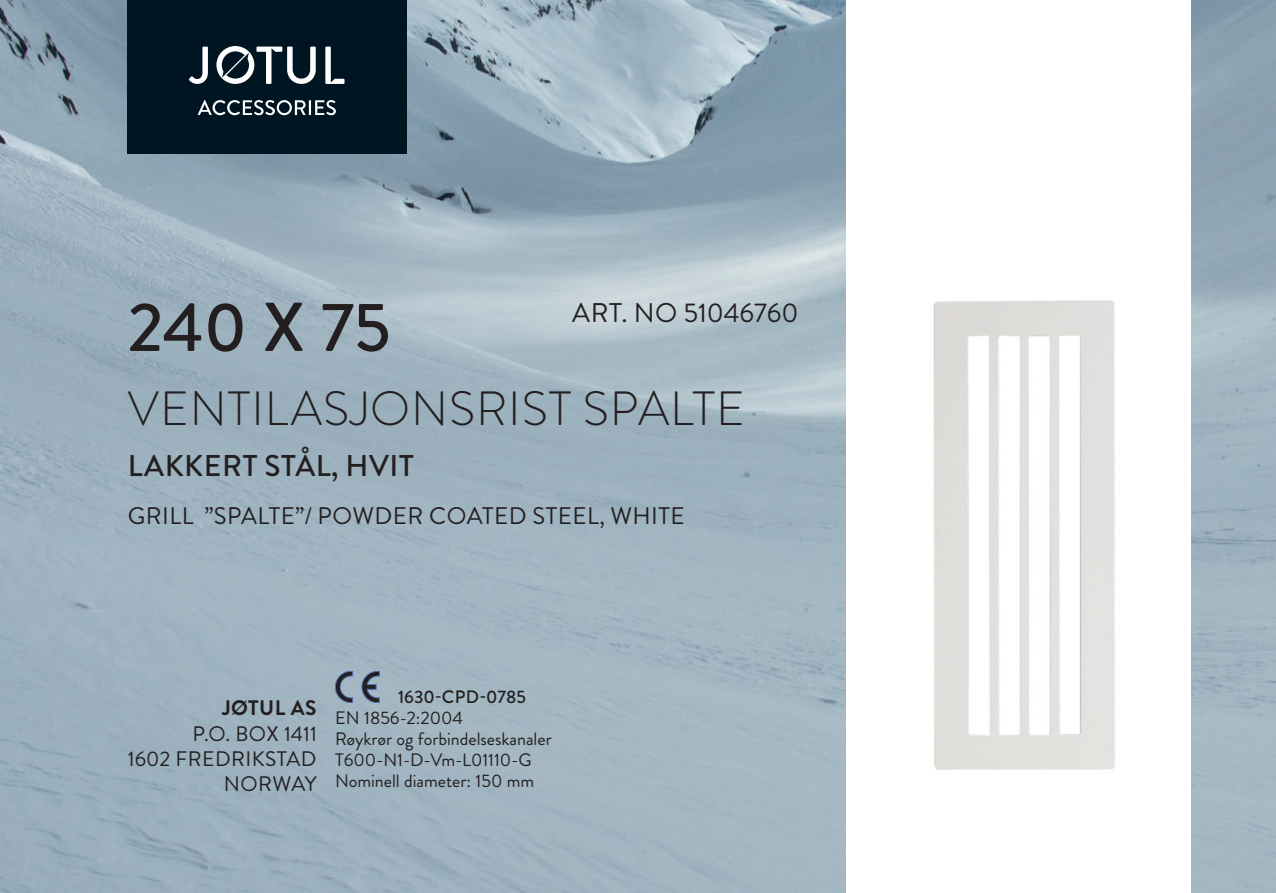
<style>
.page{position:relative;width:1276px;height:893px;background:#fff}
.page>*{position:absolute;margin:0;border:0;box-sizing:border-box;transform-origin:0 0}
.t1{font:500 69px "Brandon Grotesque";color:#231f20}
.t2{font:300 48px "Brandon Grotesque";letter-spacing:.02em;color:#231f20}
.t3{font:500 30px "Brandon Grotesque";letter-spacing:.02em;color:#231f20}
.t4{font:27px "Brandon Grotesque";color:#231f20}
.t5{font:24px "Brandon Grotesque";letter-spacing:.02em;color:#231f20}
.t6{font:21px/25.2px "Brandon Grotesque";letter-spacing:.02em;color:#231f20;text-align:right}
.t7{font:700 21px "Brandon Grotesque";letter-spacing:.02em;color:#231f20}
.t8{font:18px/21px "Brandon Grotesque";color:#231f20}
.t9{font:500 18px "Brandon Grotesque";color:#231f20}
</style>
<div class="page">
<img style="left:0;top:0;width:1276px;height:893px">
<div style="left:127px;top:0;width:279px;height:153px;background:#001522"></div>
<svg style="left:198px;top:100px;width:138px;height:15px"></svg>
<svg style="left:189px;top:47px;width:19px;height:37px"></svg>
<svg style="left:325px;top:47px;width:19px;height:37px"></svg>
<svg style="left:216px;top:46px;width:100px;height:38px"></svg>
<div style="left:846px;top:0;width:345px;height:893px;background:#fff"></div>
<svg style="left:362px;top:672px;width:17px;height:31px"></svg>
<svg style="left:335px;top:672px;width:18px;height:31px"></svg>
<img style="left:933px;top:300px;width:182px;height:470px">
<h3 class="t4" style="left:572px;top:294px;width:228px">ART. NO 51046760</h3>
<h1 class="t1" style="left:128px;top:280px;width:264px">240 X 75</h1>
<h2 class="t2" style="left:128px;top:376px;width:618px">VENTILASJONSRIST SPALTE</h2>
<h3 class="t3" style="left:128px;top:445px;width:287px">LAKKERT STÅL, HVIT</h3>
<h3 class="t5" style="left:128px;top:500px;width:558px">GRILL ”SPALTE”/ POWDER COATED STEEL, WHITE</h3>
<p class="t7" style="left:222px;top:693px;width:96px">Jøtul AS</p>
<p class="t6" style="left:128px;top:721px;width:190px">P.O. BOX 1411<br>1602 FREDRIKSTAD<br>NORWAY</p>
<p class="t9" style="left:398px;top:685px;width:129px">1630-CPD-0785</p>
<p class="t8" style="left:335px;top:708px;width:218px">E N 1856-2:2004<br>RØYKRØR OG FORBINDELSESKANALER<br>T600-N1-D-VM-L01110-G<br>NOMINELL DIAMETER: 150 MM</p>
</div>
